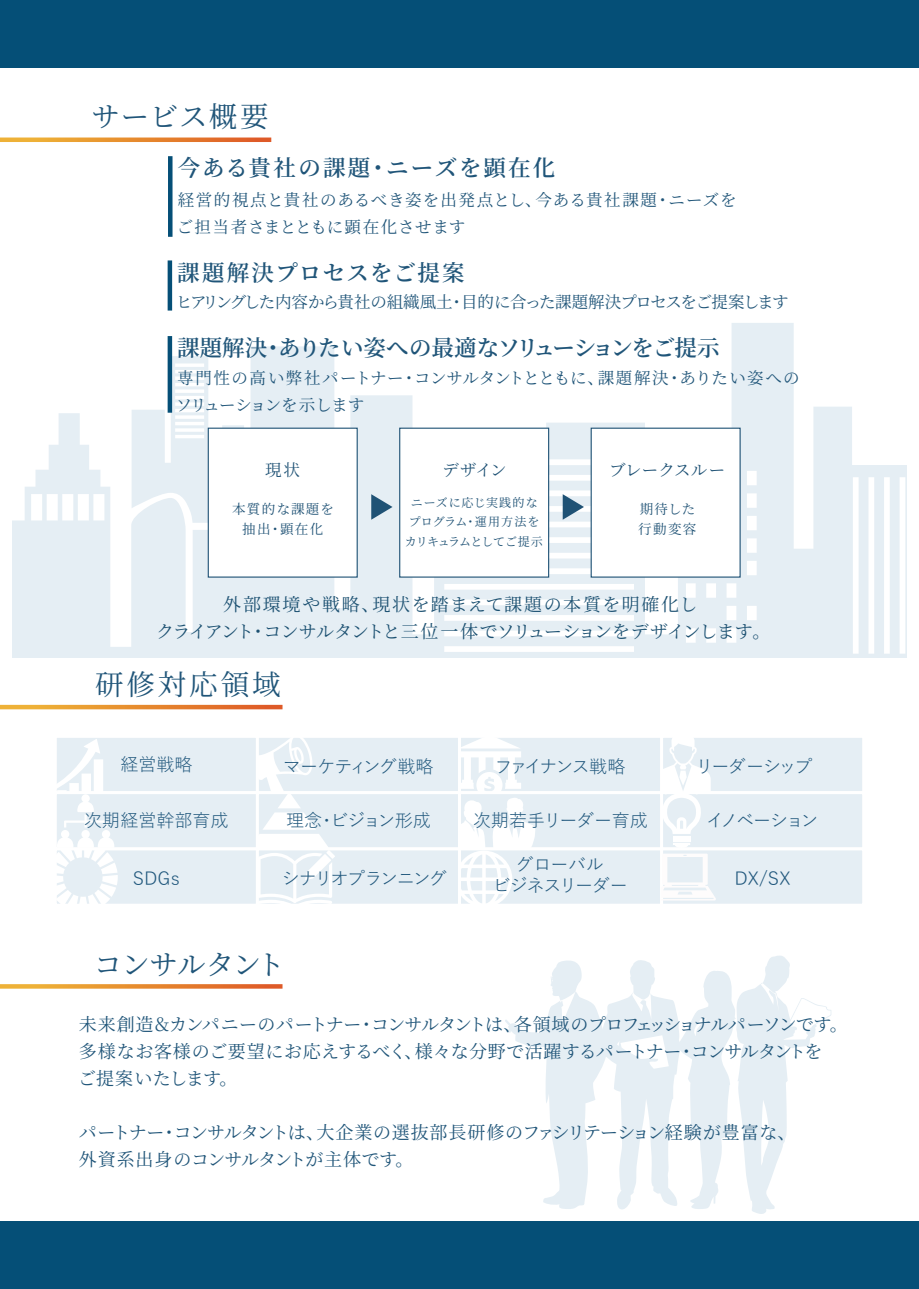
<style>
.page{position:relative;width:919px;height:1289px;background:#fff}
.page>*{position:absolute;margin:0;border:0;box-sizing:border-box;transform-origin:0 0}
.t1{font:28.5px "Noto Serif JP";letter-spacing:.03em;color:#205579}
.t2{font:28.5px "Noto Serif JP";letter-spacing:-.035em;color:#205579}
.t3{font:600 22.5px "Noto Serif JP";letter-spacing:-.04em;color:#205579}
.t4{font:600 22.5px "Noto Serif JP";letter-spacing:.095em;color:#205579}
.t5{font:600 22.5px "Noto Serif JP";letter-spacing:.06em;color:#205579}
.t6{font:18px/27px "Noto Serif JP";letter-spacing:-.03em;color:#205579}
.t7{font:18px/27px "Noto Serif JP";letter-spacing:.005em;color:#1b5071;text-align:center}
.t8{font:18px/21.6px "Yu Gothic";letter-spacing:-.05em;color:#21587d;text-align:center}
.t9{font:18px "Yu Gothic";color:#21587d}
.t10{font:18px "Yu Gothic";letter-spacing:-.105em;color:#21587d}
.t11{font:18px "Yu Gothic";letter-spacing:-.11em;color:#21587d}
.t12{font:18px "Yu Gothic";letter-spacing:-.1em;color:#21587d}
.t13{font:18px "Yu Gothic";letter-spacing:-.14em;color:#21587d}
.t14{font:16.5px/27px "Noto Serif JP";color:#205579}
.t15{font:16.5px/27px "Noto Serif JP";letter-spacing:.055em;color:#205579}
.t16{font:16.5px "Noto Serif JP";letter-spacing:-.05em;color:#205579}
.t17{font:16.5px "Noto Serif JP";letter-spacing:.01em;color:#1f5275}
.t18{font:13.5px/19.5px "Noto Serif JP";letter-spacing:.1em;color:#1f5275;text-align:center}
.t19{font:12px/19.5px "Noto Serif JP";letter-spacing:.015em;color:#1f5275;text-align:center}
</style>
<div class="page">
<div style="left:0;top:0;width:918px;height:67px;background:#054f77"></div>
<div style="left:0;top:1221px;width:918px;height:67px;background:#054f77"></div>
<svg style="left:0;top:137px;width:271px;height:5px"></svg>
<svg style="left:13px;top:323px;width:893px;height:334px;fill:#e5eef4"></svg>
<hr style="left:168px;top:336px;width:4px;height:76px;background:#054f77">
<hr style="left:168px;top:260px;width:4px;height:50px;background:#054f77">
<hr style="left:168px;top:156px;width:4px;height:81px;background:#054f77">
<div style="left:208px;top:427px;width:150px;height:150px;background:#fff;border:1px solid #1f5275"></div>
<div style="left:399px;top:427px;width:150px;height:150px;background:#fff;border:1px solid #1f5275"></div>
<div style="left:590px;top:427px;width:150px;height:150px;background:#fff;border:1px solid #1f5275"></div>
<svg style="left:371px;top:494px;width:21px;height:25px"></svg>
<svg style="left:562px;top:494px;width:22px;height:25px"></svg>
<svg style="left:0;top:704px;width:282px;height:5px"></svg>
<svg style="left:0;top:984px;width:282px;height:4px"></svg>
<svg style="left:505px;top:956px;width:327px;height:257px"></svg>
<div style="left:256px;top:734px;width:205px;height:60px;background:#e5eef4;border:3px solid #fff"></div>
<div style="left:458px;top:734px;width:205px;height:60px;background:#e5eef4;border:3px solid #fff"></div>
<div style="left:660px;top:734px;width:205px;height:60px;background:#e5eef4;border:3px solid #fff"></div>
<div style="left:256px;top:791px;width:205px;height:59px;background:#e5eef4;border:3px solid #fff"></div>
<div style="left:458px;top:791px;width:205px;height:59px;background:#e5eef4;border:3px solid #fff"></div>
<div style="left:660px;top:791px;width:205px;height:59px;background:#e5eef4;border:3px solid #fff"></div>
<div style="left:256px;top:847px;width:205px;height:59px;background:#e5eef4;border:3px solid #fff"></div>
<svg style="left:55px;top:736px;width:280px;height:169px"></svg>
<div style="left:458px;top:847px;width:205px;height:59px;background:#e5eef4;border:3px solid #fff"></div>
<svg style="left:459px;top:736px;width:76px;height:169px"></svg>
<div style="left:660px;top:847px;width:205px;height:59px;background:#e5eef4;border:3px solid #fff"></div>
<svg style="left:661px;top:736px;width:54px;height:164px"></svg>
<h1 class="t1" style="left:92px;top:100px;width:178px">サービス概要</h1>
<p class="t4" style="left:178px;top:155px;width:379px">今ある貴社の課題・ニーズを顕在化</p>
<p class="t15" style="left:177px;top:187px;width:561px">経営的視点と貴社のあるべき姿を出発点とし、今ある貴社課題・ニーズをご担当者さまとともに顕在化させます</p>
<p class="t5" style="left:177px;top:260px;width:289px">課題解決プロセスをご提案</p>
<p class="t16" style="left:176px;top:293px;width:614px">ヒアリングした内容から貴社の組織風土・目的に合った課題解決プロセスをご提案します</p>
<p class="t3" style="left:177px;top:335px;width:543px">課題解決・ありたい姿への最適なソリューションをご提示</p>
<p class="t14" style="left:176px;top:364px;width:625px">専門性の高い弊社パートナー・コンサルタントとともに、課題解決・ありたい姿へのソリューションを示します</p>
<p class="t17" style="left:265px;top:460px;width:36px">現状</p>
<p class="t18" style="left:232px;top:499px;width:103px">本質的な課題を抽出・顕在化</p>
<p class="t17" style="left:442px;top:460px;width:66px">デザイン</p>
<p class="t19" style="left:405px;top:493px;width:140px">ニーズに応じ実践的なプログラム・運用方法をカリキュラムとしてご提示</p>
<p class="t17" style="left:609px;top:460px;width:118px">ブレークスルー</p>
<p class="t18" style="left:638px;top:499px;width:60px;text-align:left">期待した行動変容</p>
<p class="t7" style="left:156px;top:591px;width:615px">外部環境や戦略、現状を踏まえて課題の本質を明確化し<br>クライアント・コンサルタントと三位一体でソリューションをデザインします。</p>
<h1 class="t1" style="left:95px;top:668px;width:187px">研修対応領域</h1>
<p class="t8" style="left:120px;top:751px;width:73px">経営戦略</p>
<p class="t8" style="left:283px;top:753px;width:152px">マーケティング戦略</p>
<p class="t11" style="left:494px;top:750px;width:132px">ファイナンス戦略</p>
<p class="t12" style="left:695px;top:750px;width:118px">リーダーシップ</p>
<p class="t9" style="left:84px;top:803px;width:145px">次期経営幹部育成</p>
<p class="t8" style="left:286px;top:807px;width:146px">理念・ビジョン形成</p>
<p class="t9" style="left:473px;top:803px;width:176px">次期若手リーダー育成</p>
<p class="t13" style="left:705px;top:803px;width:114px">イノベーション</p>
<p class="t8" style="left:133px;top:864px;width:48px">SDGs</p>
<p class="t10" style="left:282px;top:861px;width:166px">シナリオプランニング</p>
<h1 class="t2" style="left:94px;top:948px;width:193px">コンサルタント</h1>
<p class="t8" style="left:492px;top:851px;width:137px">グローバル<br>ビジネスリーダー</p>
<p class="t8" style="left:734px;top:864px;width:58px">DX/SX</p>
<p class="t6" style="left:78px;top:1010px;width:771px">未来創造＆カンパニーのパートナー・コンサルタントは、各領域のプロフェッショナルパーソンです。多様なお客様のご要望にお応えするべく、様々な分野で活躍するパートナー・コンサルタントを<br>ご提案いたします。</p>
<p class="t6" style="left:79px;top:1118px;width:718px">パートナー・コンサルタントは、大企業の選抜部長研修のファシリテーション経験が豊富な、外資系出身のコンサルタントが主体です。</p>
</div>
